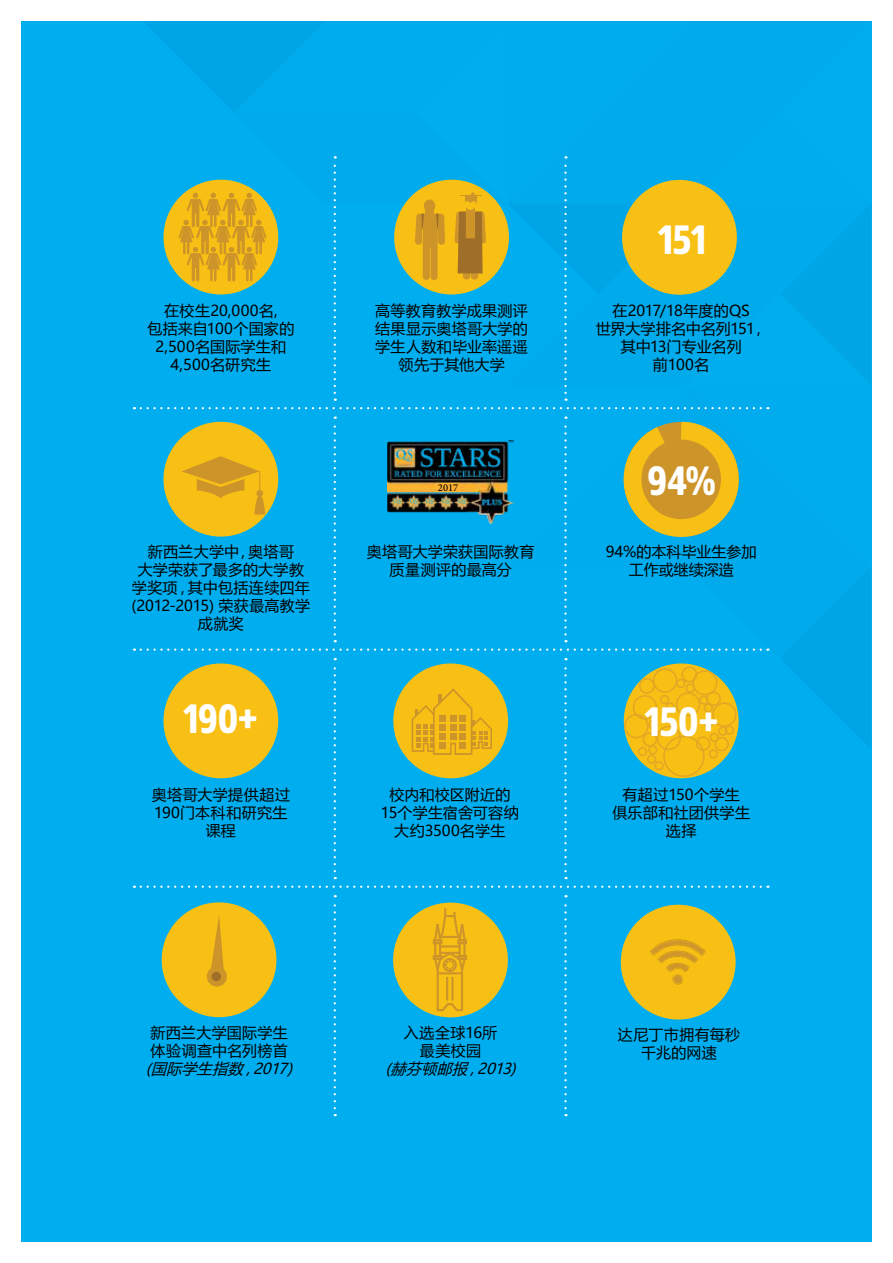
<style>
.page{position:relative;width:893px;height:1263px;background:#fff}
.page>*{position:absolute;margin:0;border:0;box-sizing:border-box;transform-origin:0 0}
.t1{font:900 40.5px "Amsi Pro Cond";letter-spacing:-.01em;color:#fff}
.t2{font:15px/18px "Microsoft Ya Hei UI";letter-spacing:.015em;color:#000;text-align:center}
.t3{font:15px/18px "Microsoft Ya Hei UI";letter-spacing:-.005em;color:#000;text-align:center}
.t4{font:italic 15px "Microsoft Ya Hei UI";color:#000}
.t5{font:500 10.5px "Minion Pro";color:#000}
</style>
<div class="page">
<div style="left:21px;top:21px;width:851px;height:1221px;background:#00aeef"></div>
<div style="left:393px;top:902px;width:115px;height:115px;background:#f8c014;border-radius:50%"></div>
<svg style="left:141px;top:885px;width:627px;height:3px"></svg>
<svg style="left:141px;top:156px;width:629px;height:715px"></svg>
<svg style="left:334px;top:895px;width:2px;height:213px"></svg>
<svg style="left:564px;top:895px;width:3px;height:213px"></svg>
<svg style="left:432px;top:908px;width:35px;height:103px"></svg>
<div style="left:162px;top:902px;width:114px;height:115px;background:#f8c014;border-radius:50%"></div>
<div style="left:621px;top:905px;width:115px;height:114px;background:#f8c014;border-radius:50%"></div>
<div style="left:207px;top:966px;width:20px;height:20px;background:#cd942a;border-radius:50%"></div>
<svg style="left:211px;top:917px;width:13px;height:51px"></svg>
<div style="left:212px;top:972px;width:9px;height:9px;background:#9f6f2a;border-radius:50%"></div>
<img style="left:620px;top:933px;width:116px;height:58px">
<div style="left:436px;top:483px;width:23px;height:9px;background:#fcb131"></div>
<h1 class="t1" style="left:657px;top:211px;width:51px">151</h1>
<p class="t2" style="left:147px;top:301px;width:148px">在校生20,000名,<br>包括来自100个国家的<br>2,500名国际学生和<br>4,500名研究生</p>
<p class="t2" style="left:375px;top:301px;width:154px">高等教育教学成果测评结果显示奥塔哥大学的学生人数和毕业率遥遥领先于其他大学</p>
<p class="t3" style="left:596px;top:301px;width:172px">在2017/18年度的QS<br>世界大学排名中名列151，其中13门专业名列<br>前100名</p>
<p class="t2" style="left:132px;top:542px;width:180px">新西兰大学中，奥塔哥<br>大学荣获了最多的大学教学奖项，其中包括连续四年(2012-2015) 荣获最高教学成就奖</p>
<h1 class="t1" style="left:183px;top:691px;width:77px">190+</h1>
<p class="t2" style="left:152px;top:785px;width:140px">奥塔哥大学提供超过<br>190门本科和研究生课程</p>
<p class="t5" style="left:438px;top:481px;width:22px">2017</p>
<p class="t2" style="left:367px;top:542px;width:169px">奥塔哥大学荣获国际教育质量测评的最高分</p>
<p class="t2" style="left:381px;top:785px;width:139px">校内和校区附近的<br>15个学生宿舍可容纳大约3500名学生</p>
<h1 class="t1" style="left:647px;top:452px;width:70px">94%</h1>
<p class="t2" style="left:606px;top:542px;width:152px">94%的本科毕业生参加工作或继续深造</p>
<h1 class="t1" style="left:644px;top:693px;width:76px">150+</h1>
<p class="t2" style="left:612px;top:785px;width:139px">有超过150个学生<br>俱乐部和社团供学生选择</p>
<p class="t2" style="left:150px;top:1023px;width:139px;text-align:left">新西兰大学国际学生体验调查中名列榜首</p>
<p class="t4" style="left:146px;top:1058px;width:153px">(国际学生指数，2017)</p>
<p class="t2" style="left:404px;top:1023px;width:95px">入选全球16所最美校园</p>
<p class="t4" style="left:385px;top:1058px;width:137px">(赫芬顿邮报，2013)</p>
<p class="t2" style="left:618px;top:1025px;width:124px">达尼丁市拥有每秒千兆的网速</p>
</div>
